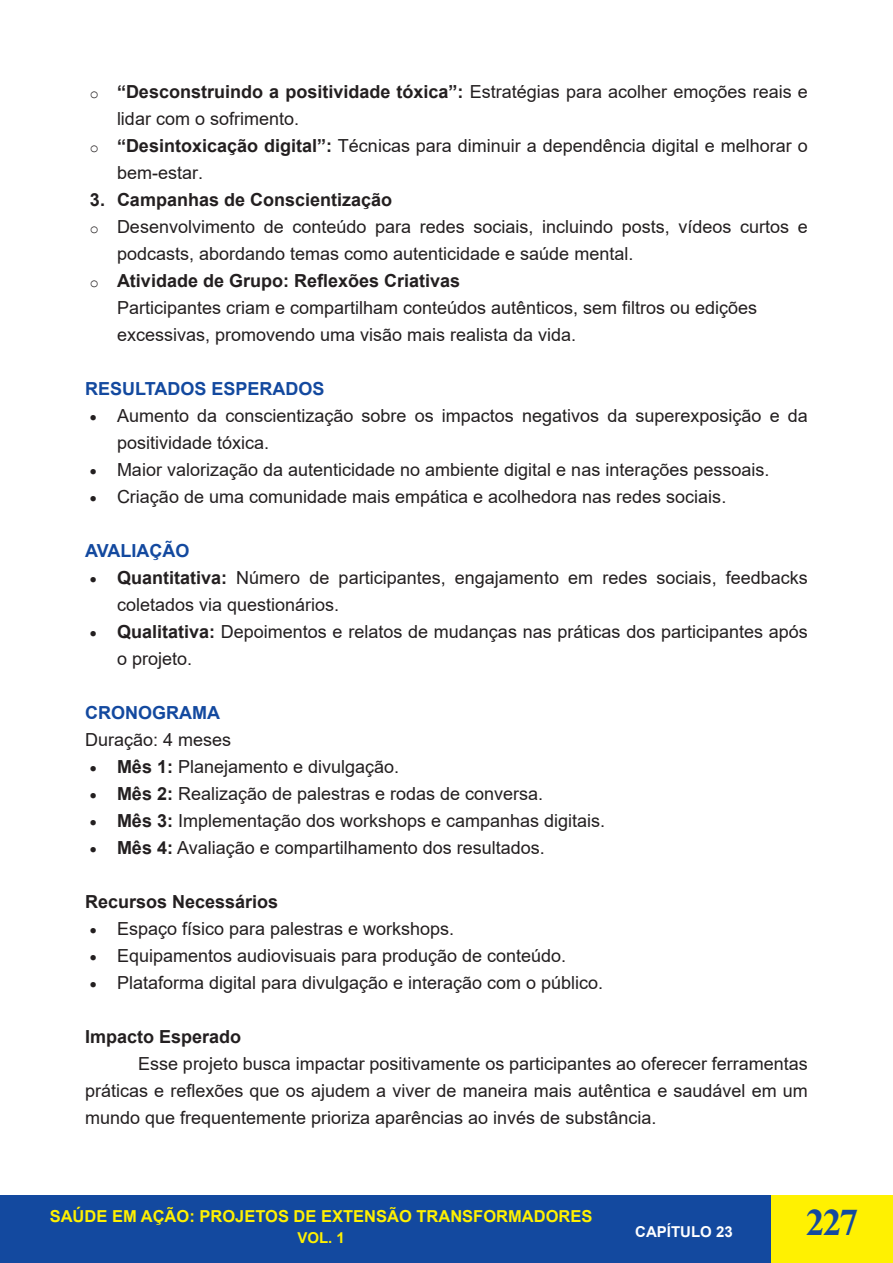
<style>
.page{position:relative;width:893px;height:1263px;background:#fff}
.page>*{position:absolute;margin:0;border:0;box-sizing:border-box;transform-origin:0 0}
.t1{font:700 37.5px "Times New Roman";color:#13499f}
.t2{font:18px/27px "Arial";color:#231f20}
.t3{font:700 18px "Arial";color:#231f20}
.t4{font:700 18px "Arial";color:#13499f}
.t5{font:700 16.5px "Arial";color:#fff101}
.t6{font:700 15px "Arial";color:#fff}
.t7{font:700 15px "Arial";color:#fff101}
.s1{font-family:"Courier New";font-size:15px}
.s2{font-weight:700}
</style>
<div class="page">
<div style="left:0;top:1196px;width:893px;height:67px;background:#13499f"></div>
<hr style="left:0;top:1196px;width:1px;height:67px;background:#fff101">
<div style="left:771px;top:1196px;width:122px;height:67px;background:#fff101"></div>
<p class="t2" style="left:117px;top:78px;width:692px;text-indent:-27px"><span class="s1">o</span> <span class="s2">“Desconstruindo a positividade tóxica”:</span> Estratégias para acolher emoções reais e lidar com o sofrimento.</p>
<p class="t2" style="left:117px;top:132px;width:692px;text-indent:-27px"><span class="s1">o</span> <span class="s2">“Desintoxicação digital”:</span> Técnicas para diminuir a dependência digital e melhorar o bem-estar.</p>
<p class="t3" style="left:90px;top:187px;width:304px">3. Campanhas de Conscientização</p>
<p class="t2" style="left:117px;top:213px;width:692px;text-indent:-27px"><span class="s1">o</span> Desenvolvimento de conteúdo para redes sociais, incluindo posts, vídeos curtos e podcasts, abordando temas como autenticidade e saúde mental.</p>
<p class="t2" style="left:117px;top:267px;width:642px;text-indent:-27px"><span class="s1">o</span> <span class="s2">Atividade de Grupo: Reflexões Criativas<br></span>Participantes criam e compartilham conteúdos autênticos, sem filtros ou edições excessivas, promovendo uma visão mais realista da vida.</p>
<p class="t4" style="left:85px;top:376px;width:241px">RESULTADOS ESPERADOS</p>
<p class="t2" style="left:117px;top:402px;width:692px;text-indent:-27px">• Aumento da conscientização sobre os impactos negativos da superexposição e da positividade tóxica.</p>
<p class="t2" style="left:90px;top:456px;width:681px">• Maior valorização da autenticidade no ambiente digital e nas interações pessoais.</p>
<p class="t2" style="left:90px;top:483px;width:638px">• Criação de uma comunidade mais empática e acolhedora nas redes sociais.</p>
<p class="t4" style="left:85px;top:538px;width:106px">AVALIAÇÃO</p>
<p class="t2" style="left:117px;top:564px;width:692px;text-indent:-27px">• <span class="s2">Quantitativa:</span> Número de participantes, engajamento em redes sociais, feedbacks coletados via questionários.</p>
<p class="t2" style="left:117px;top:618px;width:692px;text-indent:-27px">• <span class="s2">Qualitativa:</span> Depoimentos e relatos de mudanças nas práticas dos participantes após o projeto.</p>
<p class="t4" style="left:85px;top:700px;width:136px">CRONOGRAMA</p>
<p class="t2" style="left:85px;top:726px;width:148px">Duração: 4 meses</p>
<p class="t2" style="left:90px;top:753px;width:311px">• <span class="s2">Mês 1:</span> Planejamento e divulgação.</p>
<p class="t2" style="left:90px;top:780px;width:455px">• <span class="s2">Mês 2:</span> Realização de palestras e rodas de conversa.</p>
<p class="t2" style="left:90px;top:807px;width:517px">• <span class="s2">Mês 3:</span> Implementação dos workshops e campanhas digitais.</p>
<p class="t2" style="left:90px;top:834px;width:456px">• <span class="s2">Mês 4:</span> Avaliação e compartilhamento dos resultados.</p>
<p class="t3" style="left:85px;top:889px;width:195px">Recursos Necessários</p>
<p class="t2" style="left:90px;top:915px;width:366px">• Espaço físico para palestras e workshops.</p>
<p class="t2" style="left:90px;top:942px;width:478px">• Equipamentos audiovisuais para produção de conteúdo.</p>
<p class="t2" style="left:90px;top:969px;width:515px">• Plataforma digital para divulgação e interação com o público.</p>
<p class="t3" style="left:85px;top:1024px;width:158px">Impacto Esperado</p>
<p class="t2" style="left:85px;top:1050px;width:724px;text-align:justify;text-indent:53px">Esse projeto busca impactar positivamente os participantes ao oferecer ferramentas práticas e reflexões que os ajudem a viver de maneira mais autêntica e saudável em um mundo que frequentemente prioriza aparências ao invés de substância.</p>
<p class="t5" style="left:50px;top:1205px;width:544px">SAÚDE EM AÇÃO: PROJETOS DE EXTENSÃO TRANSFORMADORES</p>
<p class="t7" style="left:297px;top:1227px;width:49px">VOL. 1</p>
<p class="t6" style="left:635px;top:1221px;width:99px">CAPÍTULO 23</p>
<h1 class="t1" style="left:806px;top:1195px;width:54px">227</h1>
</div>
